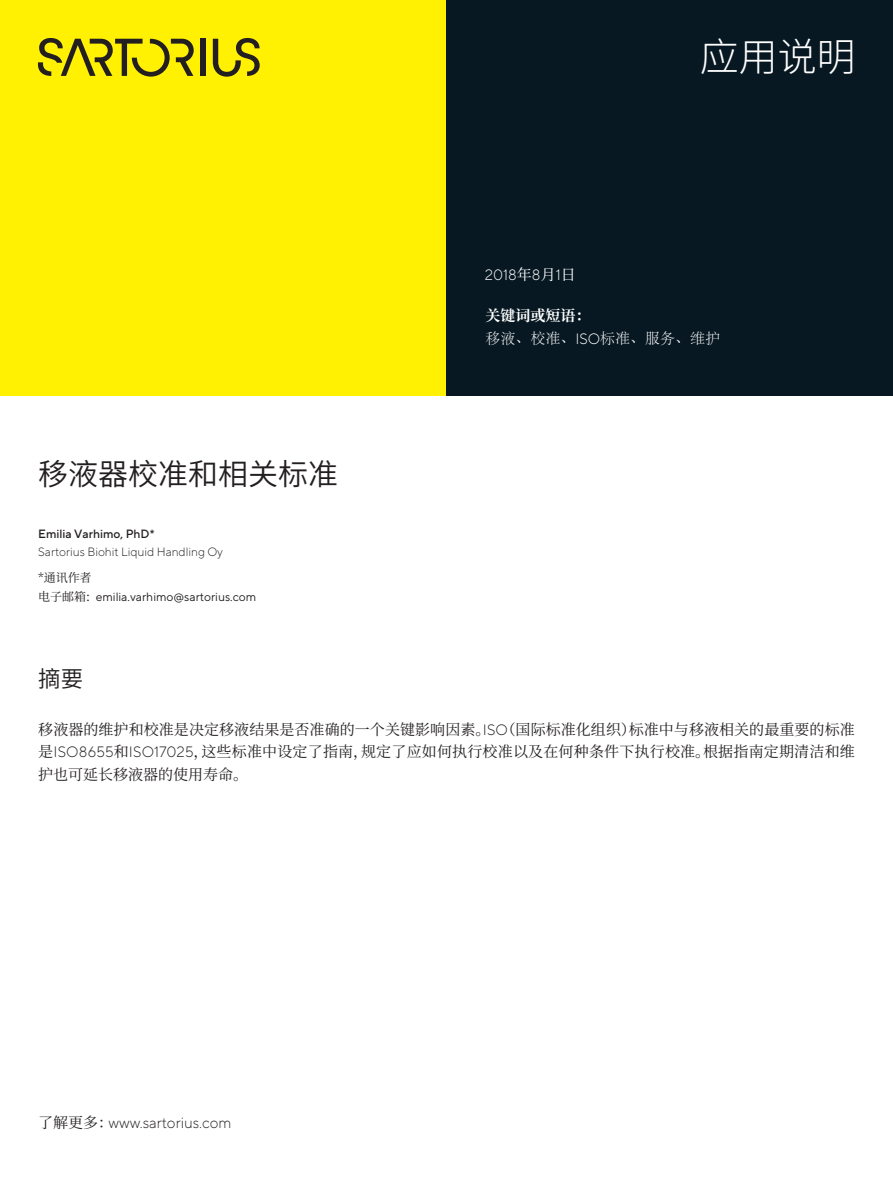
<style>
.page{position:relative;width:893px;height:1191px;background:#fff}
.page>*{position:absolute;margin:0;border:0;box-sizing:border-box;transform-origin:0 0}
.t1{font:300 39px "Source Han Sans CN";color:#fff}
.t2{font:600 30px "Noto Sans CJ Ksc";color:#231f20}
.t3{font:600 22.5px "Noto Sans CJ Ksc";color:#231f20}
.t4{font:15px/22.5px "Noto Serif CJ Ksc";letter-spacing:.015em;color:#231f20;text-align:justify}
.t5{font:300 15px "TT Norms Pro";color:#231f20}
.t6{font:300 15px "Adobe Song Std";color:#fff}
.t7{font:300 15px "TT Norms Pro";color:#fff}
.t8{font:700 15px "Noto Serif CJ Ksc";color:#fff}
.t9{font:12px "TT Norms Pro";color:#231f20}
.t10{font:300 12px "TT Norms Pro";color:#231f20}
.t11{font:500 12px "TT Norms Pro";color:#231f20}
.t12{font:12px "Noto Serif CJ Ksc";color:#231f20}
.s1{font-family:"Noto Serif CJ Ksc"}
.s2{font-family:"Noto Serif CJ Ksc";font-weight:400}
.s3{font-family:"TT Norms Pro"}
.s4{font-family:"TT Norms Pro";font-weight:300}
</style>
<div class="page">
<div style="left:0;top:0;width:446px;height:395px;background:#fff101"></div>
<div style="left:446px;top:0;width:447px;height:395px;background:#071822"></div>
<div style="left:200px;top:39px;width:5px;height:37px;background:#231f20"></div>
<svg style="left:213px;top:38px;width:47px;height:39px"></svg>
<svg style="left:38px;top:38px;width:156px;height:39px"></svg>
<h1 class="t1" style="left:700px;top:35px;width:157px">应用说明</h1>
<h2 class="t2" style="left:38px;top:457px;width:302px">移液器校准和相关标准</h2>
<p class="t11" style="left:38px;top:525px;width:118px">Emilia Varhimo, PhD*</p>
<p class="t10" style="left:38px;top:543px;width:186px">Sartorius Biohit Liquid Handling Oy</p>
<p class="t12" style="left:38px;top:570px;width:55px">*通讯作者</p>
<p class="t9" style="left:38px;top:588px;width:220px"><span class="s1">电子邮箱:</span> emilia.varhimo@sartorius.com</p>
<p class="t7" style="left:485px;top:264px;width:92px">2018<span class="s2">年</span>8<span class="s2">月</span>1<span class="s2">日</span></p>
<p class="t8" style="left:485px;top:307px;width:106px">关键词或短语：</p>
<p class="t6" style="left:485px;top:330px;width:236px">移液、校准、<span class="s3">ISO</span>标准、服务、维护</p>
<h3 class="t3" style="left:38px;top:666px;width:46px">摘要</h3>
<p class="t4" style="left:38px;top:718px;width:818px">移液器的维护和校准是决定移液结果是否准确的一个关键影响因素。<span class="s4">ISO</span>（国际标准化组织）标准中与移液相关的最重要的标准是<span class="s4">ISO8655</span>和<span class="s4">ISO17025</span>，这些标准中设定了指南，规定了应如何执行校准以及在何种条件下执行校准。根据指南定期清洁和维护也可延长移液器的使用寿命。</p>
<p class="t5" style="left:38px;top:1111px;width:195px"><span class="s2">了解更多：</span>www.sartorius.com</p>
</div>
